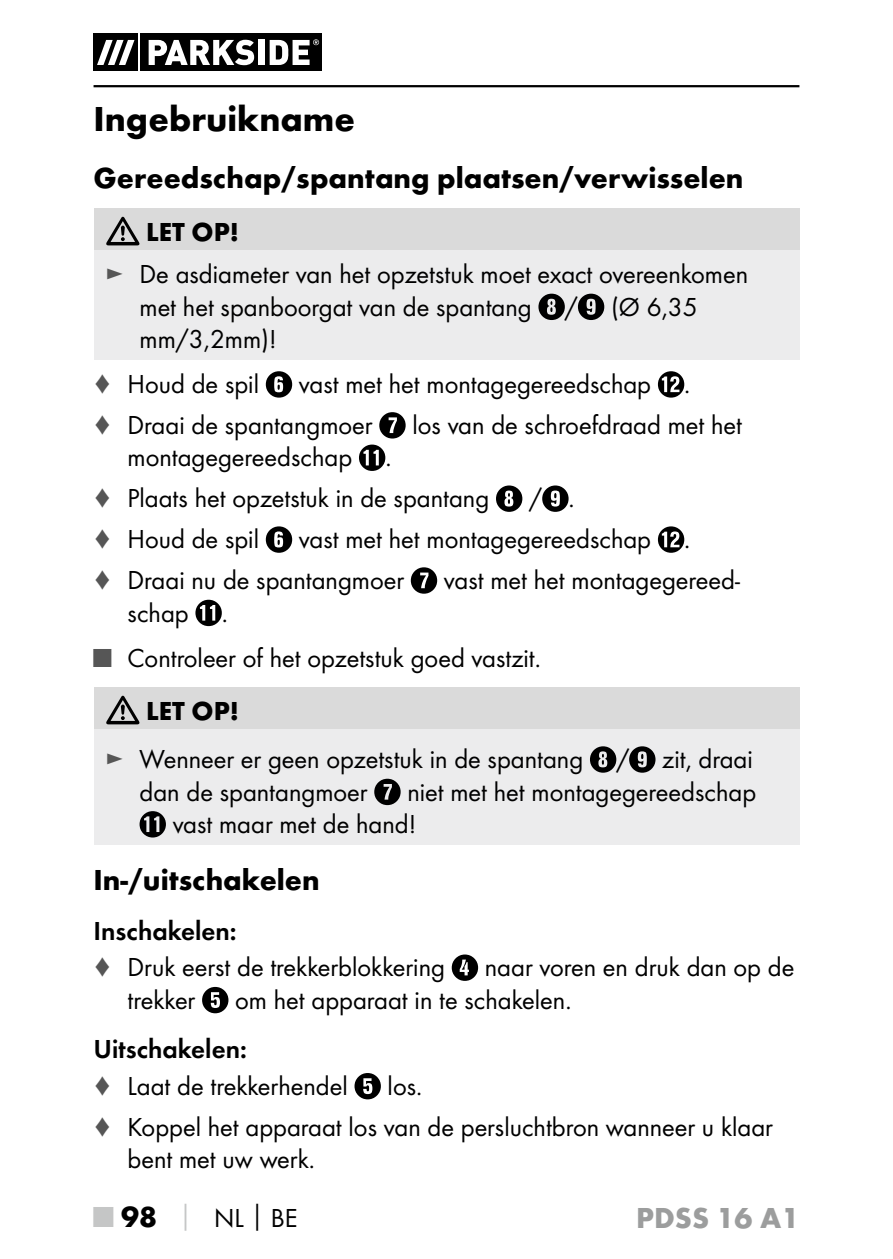
<style>
.page{position:relative;width:893px;height:1259px;background:#fff}
.page>*{position:absolute;margin:0;border:0;box-sizing:border-box;transform-origin:0 0}
.t1{font:700 36px "Futura";color:#000}
.t2{font:700 30px "Futura";color:#000}
.t3{font:700 30px "Futura";color:#9c9d9d}
.t4{font:27px/32.4px "Futura Boo";color:#000}
.t5{font:27px "Futura Dem";color:#000}
.t6{font:700 27px "Futura";color:#000}
.s1{color:#565656}
.s2{font-family:"Futura";font-weight:700;font-size:30px;color:#c5c6c6}
.s3{font-family:"Futura";font-weight:700;font-size:30px}
.s4{font-family:"Futura";font-weight:700;color:#c5c6c6}
.s5{font-family:"Futura";font-weight:700}
</style>
<div class="page">
<hr style="left:94px;top:85px;width:705px;height:2px;background:#000">
<div style="left:94px;top:34px;width:44px;height:37px;background:#000"></div>
<div style="left:141px;top:34px;width:181px;height:37px;background:#000"></div>
<svg style="left:97px;top:40px;width:37px;height:25px"></svg>
<svg style="left:149px;top:40px;width:105px;height:25px"></svg>
<div style="left:258px;top:40px;width:6px;height:25px;background:#fff"></div>
<svg style="left:270px;top:39px;width:49px;height:26px"></svg>
<div style="left:94px;top:208px;width:705px;height:43px;background:#dadada"></div>
<div style="left:94px;top:251px;width:705px;height:109px;background:#ececed"></div>
<svg style="left:106px;top:217px;width:33px;height:28px"></svg>
<svg style="left:538px;top:294px;width:27px;height:26px"></svg>
<svg style="left:578px;top:294px;width:26px;height:26px"></svg>
<svg style="left:266px;top:371px;width:26px;height:26px"></svg>
<svg style="left:658px;top:371px;width:26px;height:26px"></svg>
<svg style="left:379px;top:412px;width:27px;height:26px"></svg>
<svg style="left:359px;top:444px;width:26px;height:27px"></svg>
<svg style="left:496px;top:485px;width:26px;height:27px"></svg>
<svg style="left:542px;top:485px;width:27px;height:27px"></svg>
<svg style="left:266px;top:526px;width:26px;height:27px"></svg>
<svg style="left:658px;top:526px;width:26px;height:27px"></svg>
<svg style="left:411px;top:567px;width:26px;height:27px"></svg>
<svg style="left:195px;top:600px;width:27px;height:26px"></svg>
<div style="left:94px;top:687px;width:705px;height:43px;background:#dadada"></div>
<div style="left:94px;top:730px;width:705px;height:115px;background:#ececed"></div>
<svg style="left:106px;top:696px;width:33px;height:28px"></svg>
<svg style="left:590px;top:746px;width:26px;height:26px"></svg>
<svg style="left:629px;top:746px;width:26px;height:26px"></svg>
<svg style="left:374px;top:778px;width:27px;height:27px"></svg>
<svg style="left:140px;top:811px;width:26px;height:26px"></svg>
<svg style="left:452px;top:954px;width:26px;height:27px"></svg>
<svg style="left:202px;top:987px;width:26px;height:26px"></svg>
<svg style="left:354px;top:1073px;width:27px;height:26px"></svg>
<h1 class="t1" style="left:94px;top:96px;width:263px">Ingebruikname</h1>
<p class="t2" style="left:94px;top:159px;width:651px">Gereedschap/spantang plaatsen/verwisselen</p>
<p class="t6" style="left:146px;top:215px;width:94px">LET OP!</p>
<p class="t4" style="left:140px;top:258px;width:610px;text-indent:-34px"><span class="s1">►</span> De asdiameter van het opzetstuk moet exact overeenkomen met het spanboorgat van de spantang / (Ø 6,35 mm/3,2mm)!</p>
<p class="t4" style="left:94px;top:368px;width:167px"><span class="s1">♦</span> Houd de spil</p>
<p class="t4" style="left:94px;top:363px;width:595px;line-height:40.8px;text-indent:205px">vast met het montagegereedschap . <span class="s1">♦</span> Draai de spantangmoer</p>
<p class="t4" style="left:412px;top:409px;width:331px">los van de schroefdraad met het</p>
<p class="t4" style="left:94px;top:437px;width:397px;line-height:40.8px;text-indent:34px">montagegereedschap .<br><span class="s1">♦</span> Plaats het opzetstuk in de spantang</p>
<p class="t4" style="left:529px;top:482px;width:44px">/ .</p>
<p class="t4" style="left:94px;top:519px;width:595px;line-height:40.8px;text-indent:205px">vast met het montagegereedschap . <span class="s1">♦</span> Draai nu de spantangmoer</p>
<p class="t4" style="left:94px;top:523px;width:167px"><span class="s1">♦</span> Houd de spil</p>
<p class="t4" style="left:444px;top:564px;width:297px">vast met het montagegereed-</p>
<p class="t4" style="left:128px;top:596px;width:98px">schap .</p>
<p class="t4" style="left:94px;top:641px;width:445px"><span class="s1">■</span> Controleer of het opzetstuk goed vastzit.</p>
<p class="t6" style="left:146px;top:694px;width:94px">LET OP!</p>
<p class="t4" style="left:140px;top:743px;width:615px;text-indent:-34px"><span class="s1">►</span> Wenneer er geen opzetstuk in de spantang / zit, draai dan de spantangmoer</p>
<p class="t4" style="left:173px;top:775px;width:585px;text-indent:235px">niet met het montagegereedschap vast maar met de hand!</p>
<p class="t2" style="left:94px;top:861px;width:228px">In-/uitschakelen</p>
<p class="t5" style="left:94px;top:914px;width:145px">Inschakelen:</p>
<p class="t4" style="left:94px;top:951px;width:353px"><span class="s1">♦</span> Druk eerst de trekkerblokkering</p>
<p class="t4" style="left:485px;top:951px;width:311px">naar voren en druk dan op de</p>
<p class="t4" style="left:128px;top:983px;width:69px">trekker</p>
<p class="t4" style="left:235px;top:983px;width:334px">om het apparaat in te schakelen.</p>
<p class="t5" style="left:94px;top:1033px;width:155px">Uitschakelen:</p>
<p class="t4" style="left:94px;top:1069px;width:256px"><span class="s1">♦</span> Laat de trekkerhendel</p>
<p class="t4" style="left:94px;top:1065px;width:681px;line-height:40.8px;text-indent:294px">los.<br><span class="s1">♦</span> Koppel het apparaat los van de persluchtbron wanneer u klaar</p>
<p class="t4" style="left:128px;top:1142px;width:186px">bent met uw werk.</p>
<p class="t4" style="left:94px;top:1201px;width:205px"><span class="s2">■</span> <span class="s3">98</span> <span class="s4">│</span> NL<span class="s5">│</span>BE</p>
<p class="t3" style="left:636px;top:1199px;width:165px">PDSS 16 A1</p>
</div>
